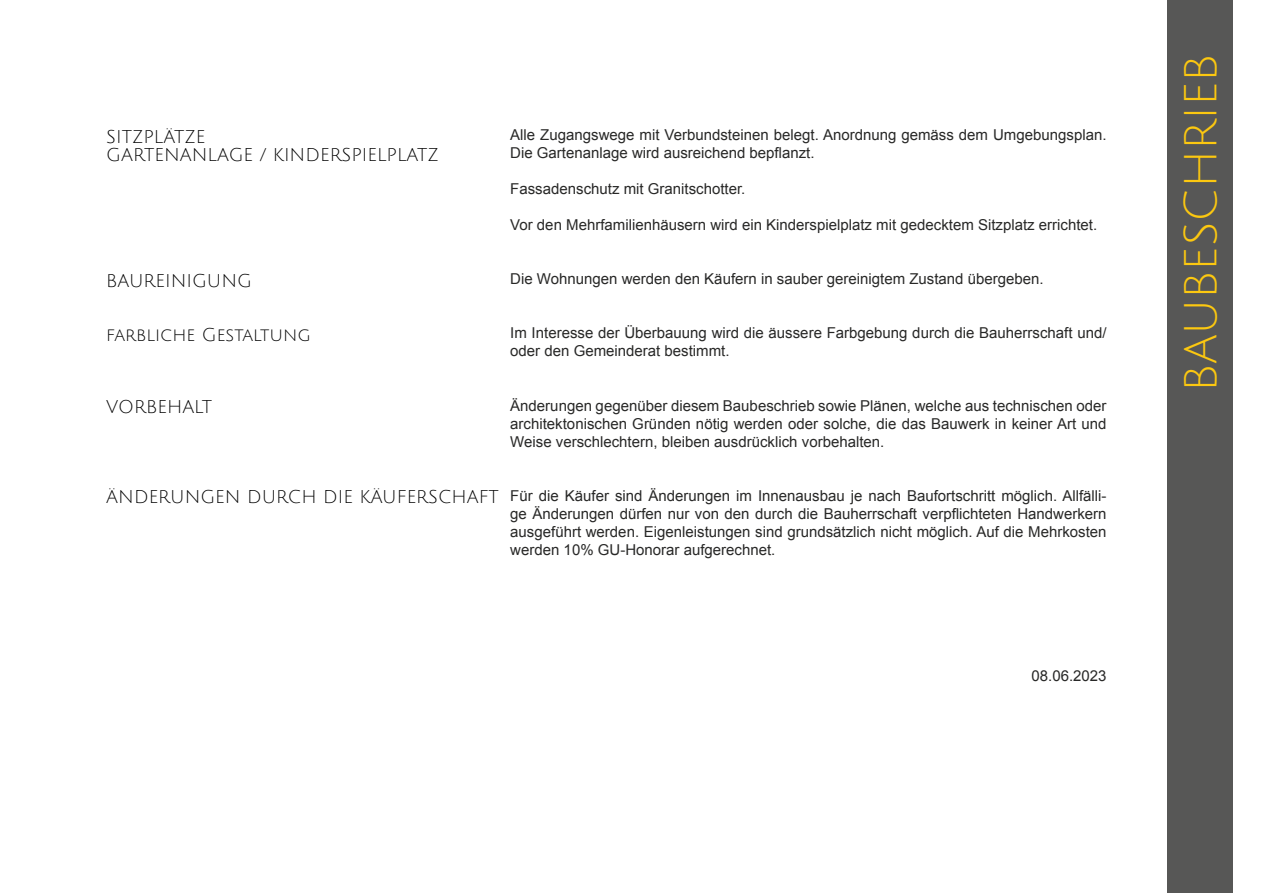
<style>
.page{position:relative;width:1263px;height:893px;background:#fff}
.page>*{position:absolute;margin:0;border:0;box-sizing:border-box;transform-origin:0 0}
.t1{font:45px "Julius Sans One";color:#fcc810}
.t2{font:18px/18px "Julius Sans One";color:#000}
.t3{font:15px/18px "Arial";color:#282827}
</style>
<div class="page">
<div style="left:1167px;top:0;width:66px;height:893px;background:#575756"></div>
<p class="t2" style="left:106px;top:128px;width:334px">SITZPLÄTZE<br>GARTENANLAGE / KINDERSPIELPLATZ</p>
<p class="t3" style="left:510px;top:126px;width:598px">Alle Zugangswege mit Verbundsteinen belegt. Anordnung gemäss dem Umgebungsplan.<br>Die Gartenanlage wird ausreichend bepflanzt.</p>
<p class="t3" style="left:510px;top:180px;width:237px">Fassadenschutz mit Granitschotter.</p>
<p class="t3" style="left:510px;top:216px;width:588px">Vor den Mehrfamilienhäusern wird ein Kinderspielplatz mit gedecktem Sitzplatz errichtet.</p>
<p class="t2" style="left:106px;top:272px;width:147px">BAUREINIGUNG</p>
<p class="t3" style="left:510px;top:270px;width:535px">Die Wohnungen werden den Käufern in sauber gereinigtem Zustand übergeben.</p>
<p class="t2" style="left:106px;top:326px;width:206px">farbliche Gestaltung</p>
<p class="t3" style="left:510px;top:324px;width:598px">Im Interesse der Überbauung wird die äussere Farbgebung durch die Bauherrschaft und/ oder den Gemeinderat bestimmt.</p>
<h1 class="t1" style="left:1178px;top:392px;width:340px;rotate:-90deg">BAUBESCHRIEB</h1>
<p class="t2" style="left:106px;top:398px;width:107px">VORBEHALT</p>
<p class="t2" style="left:106px;top:488px;width:394px">ÄNDERUNGEN DURCH DIE KÄUFERSCHAFT</p>
<p class="t3" style="left:510px;top:396px;width:598px;text-align:justify">Änderungen gegenüber diesem Baubeschrieb sowie Plänen, welche aus technischen oder architektonischen Gründen nötig werden oder solche, die das Bauwerk in keiner Art und Weise verschlechtern, bleiben ausdrücklich vorbehalten.</p>
<p class="t3" style="left:510px;top:486px;width:598px;text-align:justify">Für die Käufer sind Änderungen im Innenausbau je nach Baufortschritt möglich. Allfälli&shy;ge Änderungen dürfen nur von den durch die Bauherrschaft verpflichteten Handwerkern ausgeführt werden. Eigenleistungen sind grundsätzlich nicht möglich. Auf die Mehrkosten werden 10% GU-Honorar aufgerechnet.</p>
<p class="t3" style="left:1031px;top:666px;width:77px">08.06.2023</p>
</div>
